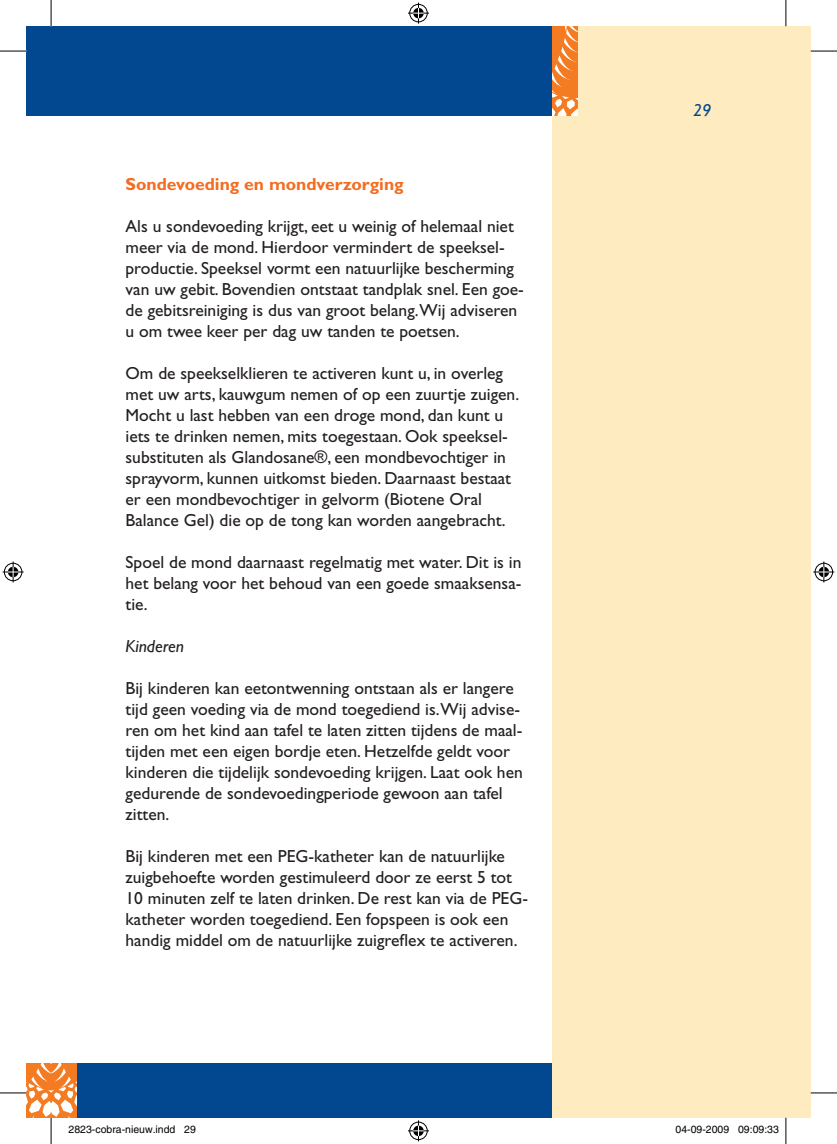
<style>
.page{position:relative;width:837px;height:1144px;background:#fff}
.page>*{position:absolute;margin:0;border:0;box-sizing:border-box;transform-origin:0 0}
.t1{font:17.5px/21px "Gill Sans";color:#231f20}
.t2{font:700 17.5px "Gill Sans";color:#f36c21}
.t3{font:italic 17.5px "Gill Sans";color:#231f20}
.t4{font:italic 17.5px "Gill Sans";color:#014890}
.t5{font:10.5px "Helvetica";color:#000}
</style>
<div class="page">
<div style="left:26px;top:26px;width:25px;height:90px;background:#014890"></div>
<div style="left:75px;top:1063px;width:477px;height:55px;background:#014890"></div>
<div style="left:51px;top:26px;width:501px;height:90px;background:#014890"></div>
<div style="left:552px;top:26px;width:258px;height:1092px;background:#feebbf"></div>
<svg style="left:552px;top:26px;width:25px;height:90px;background:#f59249"></svg>
<svg style="left:0;top:51px;width:26px;height:1px"></svg>
<svg style="left:810px;top:51px;width:26px;height:1px"></svg>
<svg style="left:810px;top:1092px;width:26px;height:1px"></svg>
<svg style="left:51px;top:0;width:1px;height:26px"></svg>
<svg style="left:785px;top:0;width:1px;height:26px"></svg>
<svg style="left:785px;top:1118px;width:1px;height:26px"></svg>
<svg style="left:408px;top:3px;width:21px;height:21px"></svg>
<svg style="left:408px;top:1120px;width:21px;height:21px"></svg>
<svg style="left:3px;top:561px;width:21px;height:21px"></svg>
<svg style="left:813px;top:561px;width:21px;height:21px"></svg>
<svg style="left:0;top:1063px;width:77px;height:81px"></svg>
<div style="left:675px;top:1126px;width:6px;height:8px;border:1px solid #fff;border-radius:50%"></div>
<svg style="left:676px;top:1126px;width:5px;height:8px"></svg>
<div style="left:737px;top:1126px;width:6px;height:8px;border:1px solid #fff;border-radius:50%"></div>
<svg style="left:738px;top:1126px;width:5px;height:8px"></svg>
<p class="t2" style="left:125px;top:173px;width:279px">Sondevoeding en mondverzorging</p>
<p class="t1" style="left:125px;top:215px;width:399px">Als u sondevoeding krijgt, eet u weinig of helemaal niet meer via de mond. Hierdoor vermindert de speeksel&shy;productie. Speeksel vormt een natuurlijke bescherming van uw gebit. Bovendien ontstaat tandplak snel. Een goe&shy;de gebitsreiniging is dus van groot belang.Wij adviseren u om twee keer per dag uw tanden te poetsen.</p>
<p class="t1" style="left:125px;top:362px;width:395px">Om de speekselklieren te activeren kunt u, in overleg met uw arts, kauwgum nemen of op een zuurtje zuigen.<br>Mocht u last hebben van een droge mond, dan kunt u iets te drinken nemen, mits toegestaan. Ook speeksel&shy;substituten als Glandosane®, een mondbevochtiger in sprayvorm, kunnen uitkomst bieden. Daarnaast bestaat er een mondbevochtiger in gelvorm (Biotene Oral Balance Gel) die op de tong kan worden aangebracht.</p>
<p class="t1" style="left:125px;top:551px;width:397px;text-align:justify">Spoel de mond daarnaast regelmatig met water. Dit is in het belang voor het behoud van een goede smaaksensa&shy;tie.</p>
<p class="t3" style="left:125px;top:636px;width:60px">Kinderen</p>
<p class="t1" style="left:125px;top:677px;width:398px">Bij kinderen kan eetontwenning ontstaan als er langere tijd geen voeding via de mond toegediend is.Wij advise&shy;ren om het kind aan tafel te laten zitten tijdens de maal&shy;tijden met een eigen bordje eten. Hetzelfde geldt voor kinderen die tijdelijk sondevoeding krijgen. Laat ook hen gedurende de sondevoedingperiode gewoon aan tafel zitten.</p>
<p class="t1" style="left:125px;top:845px;width:402px">Bij kinderen met een PEG-katheter kan de natuurlijke zuigbehoefte worden gestimuleerd door ze eerst 5 tot 10 minuten zelf te laten drinken. De rest kan via de PEG&shy;katheter worden toegediend. Een fopspeen is ook een handig middel om de natuurlijke zuigreflex te activeren.</p>
<p class="t4" style="left:693px;top:100px;width:18px">29</p>
<p class="t5" style="left:69px;top:1124px;width:129px">2823-cobra-nieuw.indd 29</p>
<p class="t5" style="left:675px;top:1124px;width:105px">04-09-2009 09:09:33</p>
</div>
